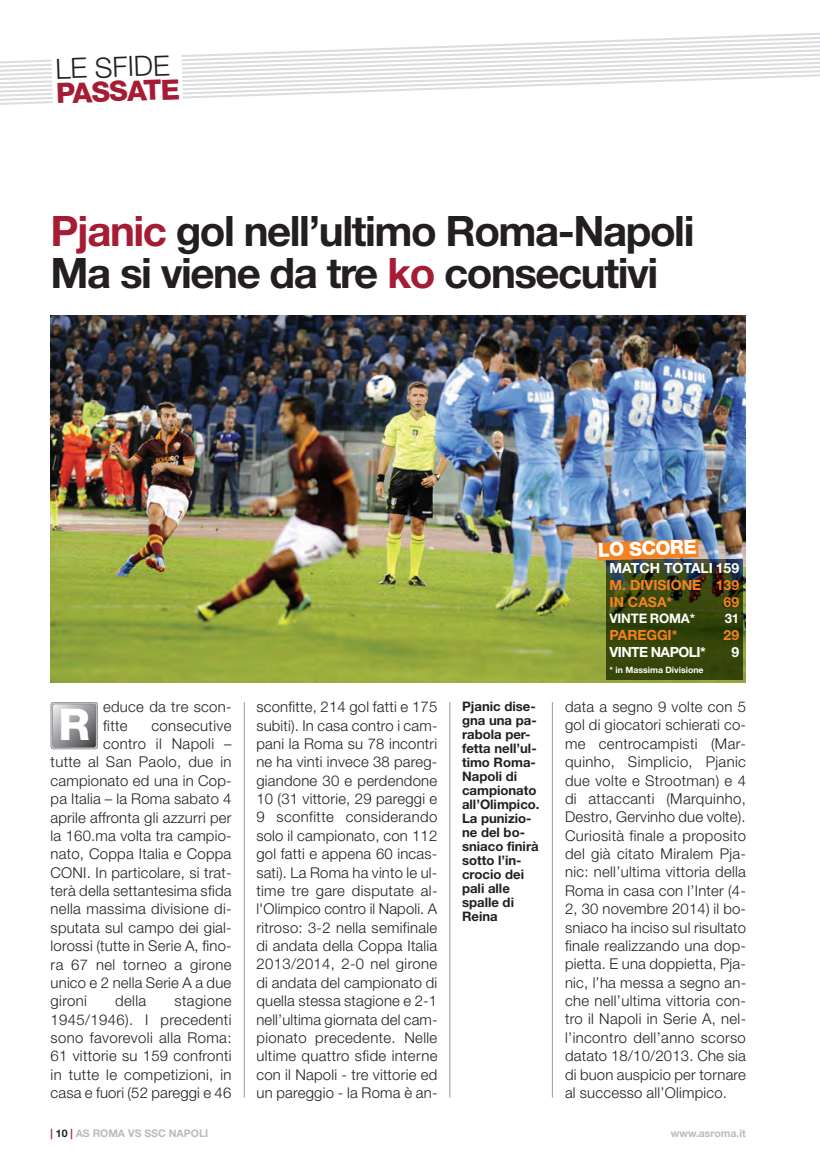
<style>
.page{position:relative;width:820px;height:1167px;background:#fff}
.page>*{position:absolute;margin:0;border:0;box-sizing:border-box;transform-origin:0 0}
.t1{font:800 43.75px "Helvetica Neue LT Pro";color:#fff}
.t2{font:700 42px/42px "Helvetica Neue LT Pro";letter-spacing:-.035em;color:#231f20}
.t3{font:300 28px "Helvetica Neue LT Pro";color:#231f20}
.t4{font:800 28px "Helvetica Neue LT Pro";color:#a51d35}
.t5{font:800 19.25px "Helvetica Neue LT Pro";color:#fff}
.t6{font:300 14.88px/18.4px "Helvetica Neue LT Pro";letter-spacing:.015em;color:#231f20;text-align:justify}
.t7{font:700 14px/16.6px "Helvetica Neue LT Pro";color:#f58220}
.t8{font:700 14px "Helvetica Neue LT Pro";color:#fff}
.t9{font:700 14px "Helvetica Neue LT Pro";letter-spacing:-.04em;color:#fff}
.t10{font:700 13.12px/14px "Helvetica Neue LT Pro";color:#231f20}
.t11{font:700 13.12px "Helvetica Neue LT Pro";letter-spacing:-.015em;color:#fff}
.t12{font:700 10.5px "Helvetica Neue LT Pro";color:#bdbaba}
.t13{font:700 8.75px "Helvetica Neue LT Pro";color:#fff}
.s1{color:#a51d35}
.s2{color:#231f20}
</style>
<div class="page">
<svg style="left:0;top:33px;width:819px;height:72px"></svg>
<svg style="left:51px;top:52px;width:132px;height:53px"></svg>
<hr style="left:244px;top:702px;width:1px;height:395px;background:#939598">
<hr style="left:449px;top:702px;width:1px;height:395px;background:#939598">
<hr style="left:551px;top:702px;width:1px;height:395px;background:#939598">
<img style="left:51px;top:316px;width:694px;height:366px">
<img style="left:605px;top:560px;width:137px;height:120px">
<svg style="left:596px;top:539px;width:102px;height:22px;background:#dc8032"></svg>
<div style="left:51px;top:702px;width:47px;height:47px;border:1px solid #6c6d70;border-radius:3px"></div>
<svg style="left:52px;top:704px;width:44px;height:43px;background:#97989b"></svg>
<div style="left:52px;top:704px;width:44px;height:43px;border:1px solid #6c6d70;border-radius:3px"></div>
<h3 class="t3" style="left:55px;top:59px;width:116px;rotate:-2deg">LE SFIDE</h3>
<h3 class="t4" style="left:56px;top:83px;width:125px;rotate:-2deg">PASSATE</h3>
<h2 class="t2" style="left:51px;top:214px;width:645px"><span class="s1">Pjanic</span> gol nell’ultimo Roma-Napoli<br>Ma si viene da tre <span class="s1">ko</span> consecutivi</h2>
<p class="t5" style="left:597px;top:543px;width:100px;rotate:-2deg">LO SCORE</p>
<p class="t8" style="left:609px;top:563px;width:131px">MATCH TOTALI 159</p>
<p class="t7" style="left:609px;top:578px;width:131px">M. DIVISIONE 139<br>IN CASA*</p>
<p class="t7" style="left:723px;top:594px;width:17px">69</p>
<p class="t6" style="left:103px;top:699px;width:130px">educe da tre scon&shy;fitte</p>
<h1 class="t1" style="left:58px;top:709px;width:33px">R</h1>
<p class="t6" style="left:151px;top:717px;width:82px">consecutive</p>
<p class="t6" style="left:103px;top:736px;width:130px">contro il Napoli –</p>
<p class="t6" style="left:51px;top:754px;width:182px">tutte al San Paolo, due in</p>
<p class="t6" style="left:51px;top:772px;width:182px">campionato ed una in Cop-</p>
<p class="t6" style="left:51px;top:791px;width:182px">pa Italia – la Roma sabato 4</p>
<p class="t6" style="left:51px;top:809px;width:182px">aprile affronta gli azzurri per</p>
<p class="t6" style="left:51px;top:828px;width:182px">la 160.ma volta tra campio-</p>
<p class="t6" style="left:51px;top:846px;width:182px">nato, Coppa Italia e Coppa</p>
<p class="t6" style="left:51px;top:864px;width:182px">CONI. In particolare, si trat-</p>
<p class="t6" style="left:51px;top:883px;width:182px">terà della settantesima sfida</p>
<p class="t6" style="left:51px;top:901px;width:182px">nella massima divisione di-</p>
<p class="t6" style="left:51px;top:919px;width:182px">sputata sul campo dei gial-</p>
<p class="t6" style="left:51px;top:938px;width:182px">lorossi (tutte in Serie A, fino-</p>
<p class="t6" style="left:51px;top:956px;width:182px">ra 67 nel torneo a girone</p>
<p class="t6" style="left:51px;top:975px;width:182px">unico e 2 nella Serie A a due</p>
<p class="t6" style="left:51px;top:993px;width:38px">gironi</p>
<p class="t6" style="left:115px;top:993px;width:32px">della</p>
<p class="t6" style="left:51px;top:993px;width:182px;text-indent:124px">stagione 1945/1946). I precedenti sono favorevoli alla Roma:<br>61 vittorie su 159 confronti in tutte le competizioni, in casa e fuori (52 pareggi e 46</p>
<p class="t11" style="left:609px;top:614px;width:87px">VINTE ROMA*</p>
<p class="t11" style="left:724px;top:614px;width:16px">31</p>
<p class="t7" style="left:609px;top:628px;width:69px">PAREGGI*</p>
<p class="t7" style="left:723px;top:628px;width:17px">29</p>
<p class="t9" style="left:609px;top:646px;width:98px">VINTE NAPOLI*</p>
<p class="t9" style="left:731px;top:646px;width:9px">9</p>
<p class="t13" style="left:609px;top:667px;width:95px">* in Massima Divisione</p>
<p class="t6" style="left:256px;top:699px;width:183px">sconfitte, 214 gol fatti e 175 subiti). In casa contro i cam&shy;pani la Roma su 78 incontri ne ha vinti invece 38 pareg&shy;giandone 30 e perdendone 10 (31 vittorie, 29 pareggi e 9 sconfitte considerando solo il campionato, con 112 gol fatti e appena 60 incas&shy;sati). La Roma ha vinto le ul&shy;time tre gare disputate al&shy;l'Olimpico contro il Napoli. A ritroso: 3-2 nella semifinale di andata della Coppa Italia 2013/2014, 2-0 nel girone di andata del campionato di quella stessa stagione e 2-1 nell’ultima giornata del cam&shy;pionato precedente. Nelle ultime quattro sfide interne con il Napoli - tre vittorie ed un pareggio - la Roma è an-</p>
<p class="t6" style="left:564px;top:699px;width:182px">data a segno 9 volte con 5 gol di giocatori schierati co&shy;me centrocampisti (Mar&shy;quinho, Simplicio, Pjanic due volte e Strootman) e 4 di attaccanti (Marquinho, Destro, Gervinho due volte).<br>Curiosità finale a proposito del già citato Miralem Pja&shy;nic: nell’ultima vittoria della Roma in casa con l’Inter (4- 2, 30 novembre 2014) il bo&shy;sniaco ha inciso sul risultato finale realizzando una dop&shy;pietta. E una doppietta, Pja&shy;nic, l’ha messa a segno an&shy;che nell’ultima vittoria con&shy;tro il Napoli in Serie A, nel&shy;l’incontro dell’anno scorso datato 18/10/2013. Che sia di buon auspicio per tornare al successo all’Olimpico.</p>
<p class="t10" style="left:462px;top:701px;width:79px">Pjanic dise&shy;gna una pa&shy;rabola per&shy;fetta nell’ul&shy;timo Roma-<br>Napoli di campionato all’Olimpico.<br>La punizio&shy;ne del bo&shy;sniaco finirà sotto l’in&shy;crocio dei pali alle spalle di<br>Reina</p>
<p class="t12" style="left:51px;top:1129px;width:159px"><span class="s1">|</span> <span class="s2">10</span> <span class="s1">|</span> AS ROMA VS SSC NAPOLI</p>
<p class="t12" style="left:670px;top:1129px;width:76px">www.asroma.it</p>
</div>
